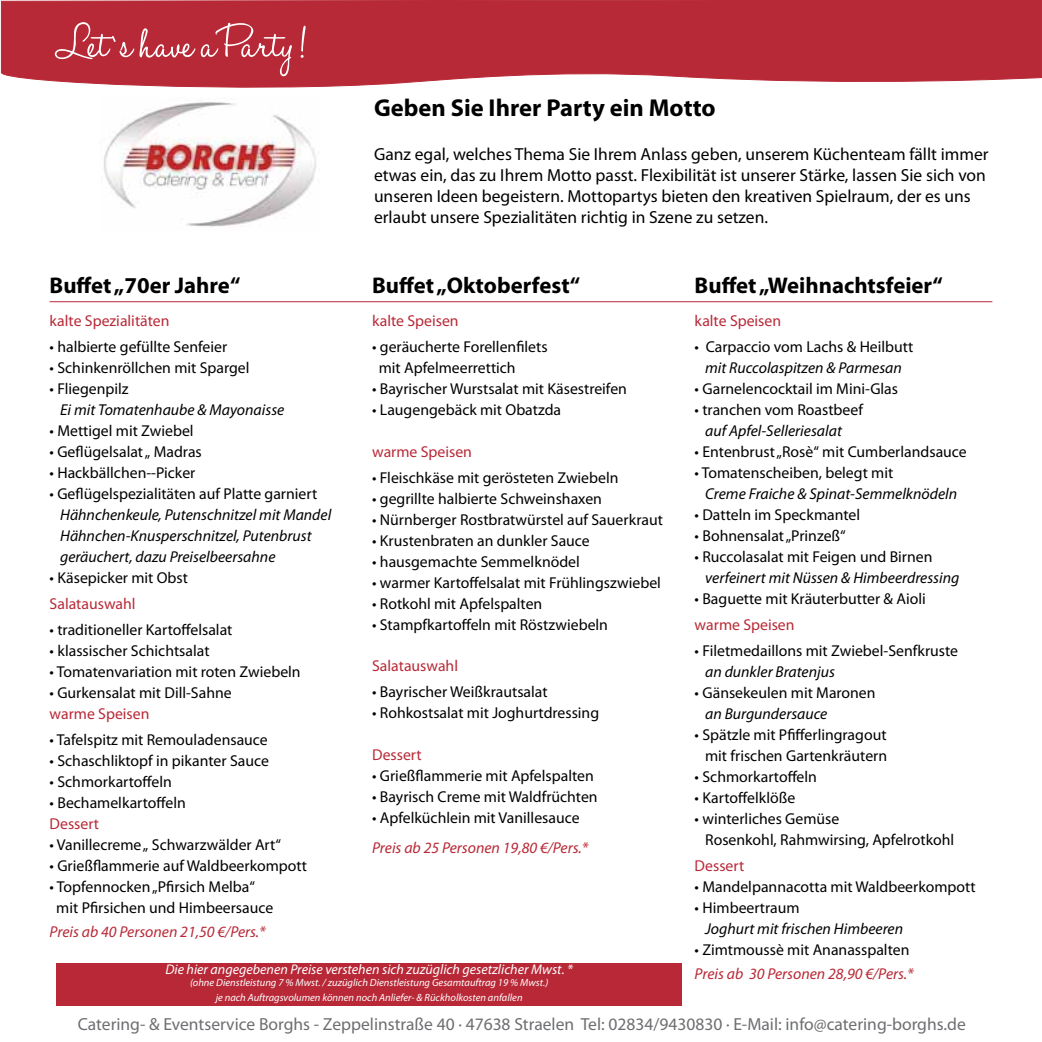
<style>
.page{position:relative;width:1042px;height:1042px;background:#fff}
.page>*{position:absolute;margin:0;border:0;box-sizing:border-box;transform-origin:0 0}
.t1{font:52.5px "Halo Handletter";color:#fff}
.t2{font:700 24.5px "Myriad Pro";color:#000}
.t3{font:700 22.75px "Myriad Pro";color:#000}
.t4{font:17.5px/21px "Myriad Pro";color:#000}
.t5{font:17.5px "Myriad Pro";color:#6d6e71}
.t6{font:15.75px/21px "Myriad Pro";color:#000}
.t7{font:italic 15.75px/21px "Myriad Pro";color:#000}
.t8{font:15.75px "Myriad Pro";color:#b82937}
.t9{font:italic 15.75px "Myriad Pro";color:#b82937}
.t10{font:italic 14px "Myriad Pro";color:#fff}
.t11{font:italic 10.5px/14.7px "Myriad Pro";color:#fff;text-align:center}
</style>
<div class="page">
<svg style="left:1px;top:0;width:1041px;height:88px;background:#bd3946"></svg>
<img style="left:104px;top:102px;width:212px;height:125px">
<hr style="left:50px;top:301px;width:942px;height:1px;background:#b82937">
<div style="left:57px;top:963px;width:625px;height:42px;background:#b82837"></div>
<h1 class="t1" style="left:55px;top:15px;width:253px">Let`s have a Party !</h1>
<h2 class="t2" style="left:374px;top:92px;width:343px">Geben Sie Ihrer Party ein Motto</h2>
<p class="t4" style="left:374px;top:143px;width:616px">Ganz egal, welches Thema Sie Ihrem Anlass geben, unserem Küchenteam fällt immer etwas ein, das zu Ihrem Motto passt. Flexibilität ist unserer Stärke, lassen Sie sich von unseren Ideen begeistern. Mottopartys bieten den kreativen Spielraum, der es uns erlaubt unsere Spezialitäten richtig in Szene zu setzen.</p>
<h3 class="t3" style="left:50px;top:270px;width:192px">Buffet „70er Jahre“</h3>
<p class="t8" style="left:50px;top:311px;width:121px">kalte Spezialitäten</p>
<p class="t6" style="left:50px;top:336px;width:179px">• halbierte gefüllte Senfeier</p>
<p class="t6" style="left:50px;top:357px;width:201px">• Schinkenröllchen mit Spargel</p>
<p class="t6" style="left:50px;top:378px;width:81px">• Fliegenpilz</p>
<p class="t7" style="left:60px;top:399px;width:226px">Ei mit Tomatenhaube &amp; Mayonaisse</p>
<p class="t6" style="left:50px;top:420px;width:145px">• Mettigel mit Zwiebel</p>
<p class="t6" style="left:50px;top:441px;width:154px">• Geflügelsalat „ Madras</p>
<p class="t6" style="left:50px;top:462px;width:147px">• Hackbällchen--Picker</p>
<p class="t6" style="left:50px;top:483px;width:269px">• Geflügelspezialitäten auf Platte garniert</p>
<p class="t7" style="left:60px;top:504px;width:273px">Hähnchenkeule, Putenschnitzel mit Mandel<br>Hähnchen-Knusperschnitzel, Putenbrust geräuchert, dazu Preiselbeersahne</p>
<p class="t6" style="left:50px;top:567px;width:140px">• Käsepicker mit Obst</p>
<p class="t8" style="left:50px;top:594px;width:87px">Salatauswahl</p>
<p class="t6" style="left:50px;top:619px;width:184px">• traditioneller Kartoffelsalat</p>
<p class="t6" style="left:50px;top:640px;width:161px">• klassischer Schichtsalat</p>
<p class="t6" style="left:50px;top:661px;width:253px">• Tomatenvariation mit roten Zwiebeln</p>
<p class="t6" style="left:50px;top:682px;width:184px">• Gurkensalat mit Dill-Sahne</p>
<p class="t8" style="left:50px;top:704px;width:101px">warme Speisen</p>
<p class="t6" style="left:50px;top:729px;width:220px">• Tafelspitz mit Remouladensauce</p>
<p class="t6" style="left:50px;top:750px;width:221px">• Schaschliktopf in pikanter Sauce</p>
<p class="t6" style="left:50px;top:771px;width:124px">• Schmorkartoffeln</p>
<p class="t6" style="left:50px;top:792px;width:138px">• Bechamelkartoffeln</p>
<p class="t8" style="left:50px;top:814px;width:51px">Dessert</p>
<p class="t6" style="left:50px;top:834px;width:233px">• Vanillecreme „ Schwarzwälder Art“</p>
<p class="t6" style="left:50px;top:855px;width:259px">• Grießflammerie auf Waldbeerkompott</p>
<p class="t6" style="left:56px;top:876px;width:218px;text-indent:-7px">• Topfennocken „Pfirsich Melba“ mit Pfirsichen und Himbeersauce</p>
<p class="t9" style="left:50px;top:922px;width:218px">Preis ab 40 Personen 21,50 €/Pers.*</p>
<h3 class="t3" style="left:372px;top:270px;width:210px">Buffet „Oktoberfest“</h3>
<p class="t8" style="left:372px;top:311px;width:88px">kalte Speisen</p>
<p class="t6" style="left:379px;top:336px;width:170px;text-indent:-7px">• geräucherte Forellenfilets mit Apfelmeerrettich</p>
<p class="t6" style="left:372px;top:378px;width:256px">• Bayrischer Wurstsalat mit Käsestreifen</p>
<p class="t6" style="left:372px;top:399px;width:190px">• Laugengebäck mit Obatzda</p>
<p class="t8" style="left:372px;top:442px;width:101px">warme Speisen</p>
<p class="t6" style="left:372px;top:467px;width:248px">• Fleischkäse mit gerösteten Zwiebeln</p>
<p class="t6" style="left:372px;top:488px;width:231px">• gegrillte halbierte Schweinshaxen</p>
<p class="t6" style="left:372px;top:509px;width:292px">• Nürnberger Rostbratwürstel auf Sauerkraut</p>
<p class="t6" style="left:372px;top:530px;width:219px">• Krustenbraten an dunkler Sauce</p>
<p class="t6" style="left:372px;top:551px;width:209px">• hausgemachte Semmelknödel</p>
<p class="t6" style="left:372px;top:572px;width:290px">• warmer Kartoffelsalat mit Frühlingszwiebel</p>
<p class="t6" style="left:372px;top:593px;width:172px">• Rotkohl mit Apfelspalten</p>
<p class="t6" style="left:372px;top:614px;width:237px">• Stampfkartoffeln mit Röstzwiebeln</p>
<p class="t8" style="left:372px;top:656px;width:87px">Salatauswahl</p>
<p class="t6" style="left:372px;top:681px;width:177px">• Bayrischer Weißkrautsalat</p>
<p class="t6" style="left:372px;top:702px;width:229px">• Rohkostsalat mit Joghurtdressing</p>
<p class="t8" style="left:372px;top:745px;width:51px">Dessert</p>
<p class="t6" style="left:372px;top:765px;width:223px">• Grießflammerie mit Apfelspalten</p>
<p class="t6" style="left:372px;top:786px;width:227px">• Bayrisch Creme mit Waldfrüchten</p>
<p class="t6" style="left:372px;top:807px;width:209px">• Apfelküchlein mit Vanillesauce</p>
<p class="t9" style="left:372px;top:838px;width:218px">Preis ab 25 Personen 19,80 €/Pers.*</p>
<p class="t10" style="left:165px;top:960px;width:409px">Die hier angegebenen Preise verstehen sich zuzüglich gesetzlicher Mwst. *</p>
<p class="t11" style="left:190px;top:975px;width:360px">(ohne Dienstleistung 7 % Mwst. / zuzüglich Dienstleistung Gesamtauftrag 19 % Mwst.) je nach Auftragsvolumen können noch Anliefer- &amp; Rückholkosten anfallen</p>
<h3 class="t3" style="left:694px;top:270px;width:250px">Buffet „Weihnachtsfeier“</h3>
<p class="t8" style="left:694px;top:311px;width:88px">kalte Speisen</p>
<p class="t6" style="left:694px;top:336px;width:220px">• Carpaccio vom Lachs &amp; Heilbutt</p>
<p class="t7" style="left:705px;top:357px;width:198px">mit Ruccolaspitzen &amp; Parmesan</p>
<p class="t6" style="left:694px;top:378px;width:205px">• Garnelencocktail im Mini-Glas</p>
<p class="t6" style="left:694px;top:399px;width:170px">• tranchen vom Roastbeef</p>
<p class="t7" style="left:705px;top:420px;width:138px">auf Apfel-Selleriesalat</p>
<p class="t6" style="left:694px;top:441px;width:274px">• Entenbrust „Rosè“ mit Cumberlandsauce</p>
<p class="t6" style="left:694px;top:462px;width:200px">• Tomatenscheiben, belegt mit</p>
<p class="t7" style="left:705px;top:483px;width:254px">Creme Fraiche &amp; Spinat-Semmelknödeln</p>
<p class="t6" style="left:694px;top:504px;width:167px">• Datteln im Speckmantel</p>
<p class="t6" style="left:694px;top:525px;width:153px">• Bohnensalat „Prinzeß“</p>
<p class="t6" style="left:694px;top:546px;width:239px">• Ruccolasalat mit Feigen und Birnen</p>
<p class="t7" style="left:705px;top:567px;width:256px">verfeinert mit Nüssen &amp; Himbeerdressing</p>
<p class="t6" style="left:694px;top:588px;width:233px">• Baguette mit Kräuterbutter &amp; Aioli</p>
<p class="t8" style="left:694px;top:615px;width:101px">warme Speisen</p>
<p class="t6" style="left:694px;top:640px;width:265px">• Filetmedaillons mit Zwiebel-Senfkruste</p>
<p class="t7" style="left:705px;top:661px;width:131px">an dunkler Bratenjus</p>
<p class="t6" style="left:694px;top:682px;width:182px">• Gänsekeulen mit Maronen</p>
<p class="t7" style="left:705px;top:703px;width:124px">an Burgundersauce</p>
<p class="t6" style="left:694px;top:724px;width:194px;text-align:right">• Spätzle mit Pfifferlingragout mit frischen Gartenkräutern</p>
<p class="t6" style="left:694px;top:766px;width:124px">• Schmorkartoffeln</p>
<p class="t6" style="left:694px;top:787px;width:102px">• Kartoffelklöße</p>
<p class="t6" style="left:705px;top:808px;width:251px;text-indent:-11px">• winterliches Gemüse<br>Rosenkohl, Rahmwirsing, Apfelrotkohl</p>
<p class="t8" style="left:694px;top:856px;width:51px">Dessert</p>
<p class="t6" style="left:694px;top:876px;width:282px">• Mandelpannacotta mit Waldbeerkompott</p>
<p class="t6" style="left:694px;top:897px;width:106px">• Himbeertraum</p>
<p class="t7" style="left:705px;top:918px;width:199px">Joghurt mit frischen Himbeeren</p>
<p class="t6" style="left:694px;top:939px;width:216px">• Zimtmoussè mit Ananasspalten</p>
<p class="t9" style="left:694px;top:964px;width:221px">Preis ab 30 Personen 28,90 €/Pers.*</p>
<p class="t5" style="left:78px;top:1013px;width:889px">Catering- &amp; Eventservice Borghs - Zeppelinstraße 40 · 47638 Straelen Tel: 02834/9430830 · E-Mail: info@catering-borghs.de</p>
</div>
